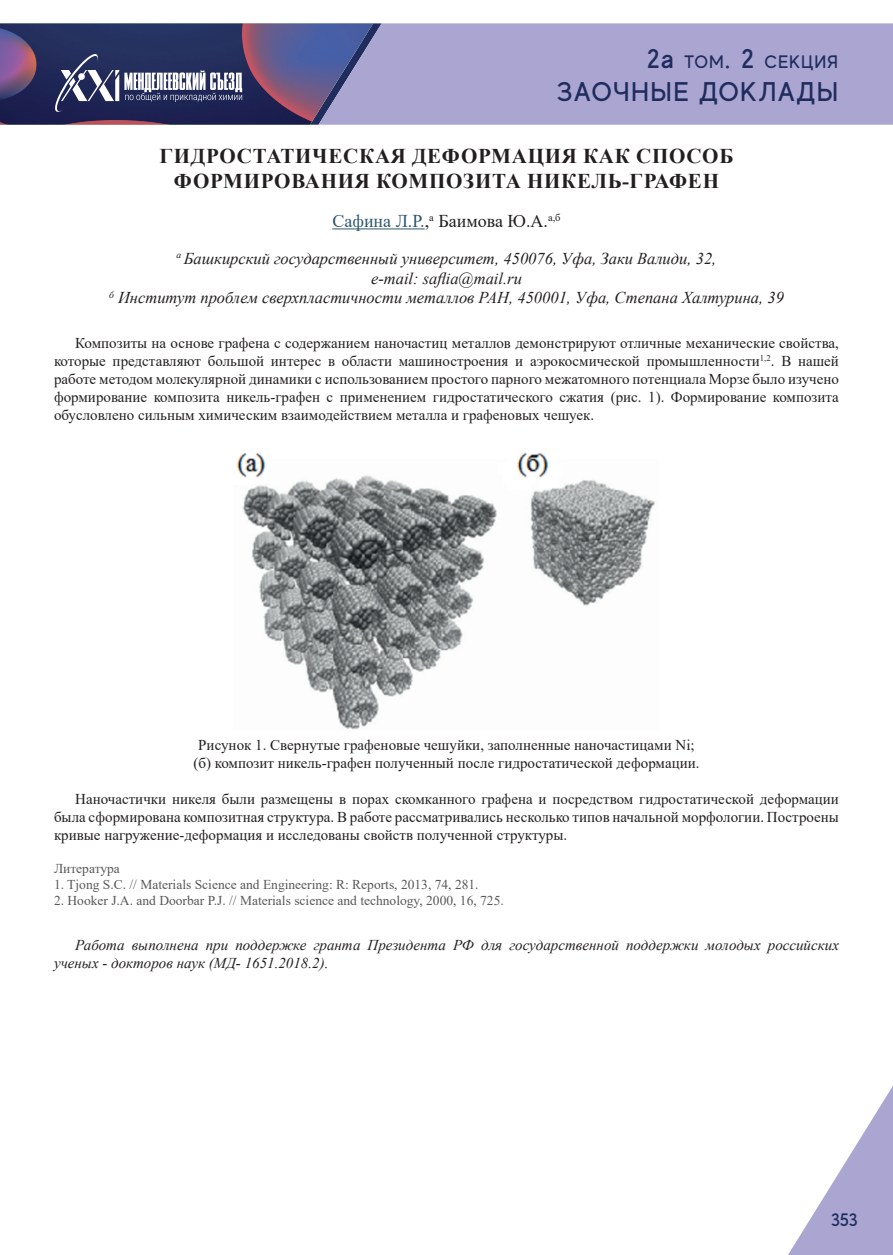
<style>
.page{position:relative;width:893px;height:1255px;background:#fff}
.page>*{position:absolute;margin:0;border:0;box-sizing:border-box;transform-origin:0 0}
.t1{font:500 27px "MADE Evolve Sans";letter-spacing:.05em;color:#1f2c5d}
.t2{font:700 21px/25.2px "Times New Roman";letter-spacing:.035em;color:#231f20;text-align:center}
.t3{font:18px "Times New Roman";color:#231f20}
.t4{font:500 18px "MADE Evolve Sans";letter-spacing:.05em;color:#1f2c5d}
.t5{font:italic 16.5px/19.8px "Times New Roman";color:#231f20;text-align:center}
.t6{font:15px/18px "Times New Roman";color:#231f20;text-align:justify}
.t7{font:italic 15px/18px "Times New Roman";color:#231f20}
.t8{font:13.5px "Times New Roman";color:#57585a}
.s1{font-size:27px}
.s2{color:#2e576f}
</style>
<div class="page">
<div style="left:382px;top:23px;width:511px;height:102px;background:#aaa6d1"></div>
<svg style="left:788px;top:1086px;width:105px;height:168px"></svg>
<svg style="left:0;top:23px;width:382px;height:102px;background:#504f7b"></svg>
<hr style="left:332px;top:228px;width:93px;height:1px;background:#2e576f">
<img style="left:236px;top:452px;width:419px;height:278px">
<p class="t4" style="left:647px;top:51px;width:193px"><span class="s1">2а</span> ТОМ<span class="s1">. 2</span> СЕКЦИЯ</p>
<h1 class="t1" style="left:557px;top:74px;width:283px">ЗАОЧНЫЕ ДОКЛАДЫ</h1>
<h2 class="t2" style="left:160px;top:143px;width:575px">ГИДРОСТАТИЧЕСКАЯ ДЕФОРМАЦИЯ КАК СПОСОБ<br>ФОРМИРОВАНИЯ КОМПОЗИТА НИКЕЛЬ-ГРАФЕН</h2>
<p class="t3" style="left:332px;top:208px;width:230px"><span class="s2">Сафина Л.Р.</span>,<sup>а</sup> Баимова Ю.А.<sup>а,б</sup></p>
<p class="t5" style="left:109px;top:248px;width:676px"><sup>а</sup> Башкирский государственный университет, 450076, Уфа, Заки Валиди, 32,<br>e-mail: saflia@mail.ru<br><sup>б</sup> Институт проблем сверхпластичности металлов РАН, 450001, Уфа, Степана Халтурина, 39</p>
<p class="t6" style="left:54px;top:333px;width:786px;text-indent:21px">Композиты на основе графена с содержанием наночастиц металлов демонстрируют отличные механические свойства, которые представляют большой интерес в области машиностроения и аэрокосмической промышленности<sup>1,2</sup>. В нашей работе методом молекулярной динамики с использованием простого парного межатомного потенциала Морзе было изучено формирование композита никель-графен с применением гидростатического сжатия (рис. 1). Формирование композита обусловлено сильным химическим взаимодействием металла и графеновых чешуек.</p>
<p class="t6" style="left:193px;top:735px;width:507px;text-align:center">Рисунок 1. Свернутые графеновые чешуйки, заполненные наночастицами Ni; (б) композит никель-графен полученный после гидростатической деформации.</p>
<p class="t6" style="left:54px;top:789px;width:786px;text-indent:21px">Наночастички никеля были размещены в порах скомканного графена и посредством гидростатической деформации была сформирована композитная структура. В работе рассматривались несколько типов начальной морфологии. Построены кривые нагружение-деформация и исследованы свойств полученной структуры.</p>
<p class="t8" style="left:54px;top:858px;width:67px">Литература</p>
<p class="t8" style="left:54px;top:875px;width:426px">1. Tjong S.C. // Materials Science and Engineering: R: Reports, 2013, 74, 281.</p>
<p class="t8" style="left:54px;top:891px;width:451px">2. Hooker J.A. and Doorbar P.J. // Materials science and technology, 2000, 16, 725.</p>
<p class="t7" style="left:54px;top:935px;width:786px;text-indent:21px">Работа выполнена при поддержке гранта Президента РФ для государственной поддержки молодых российских ученых - докторов наук (МД- 1651.2018.2).</p>
<p class="t4" style="left:831px;top:1208px;width:28px">353</p>
</div>
